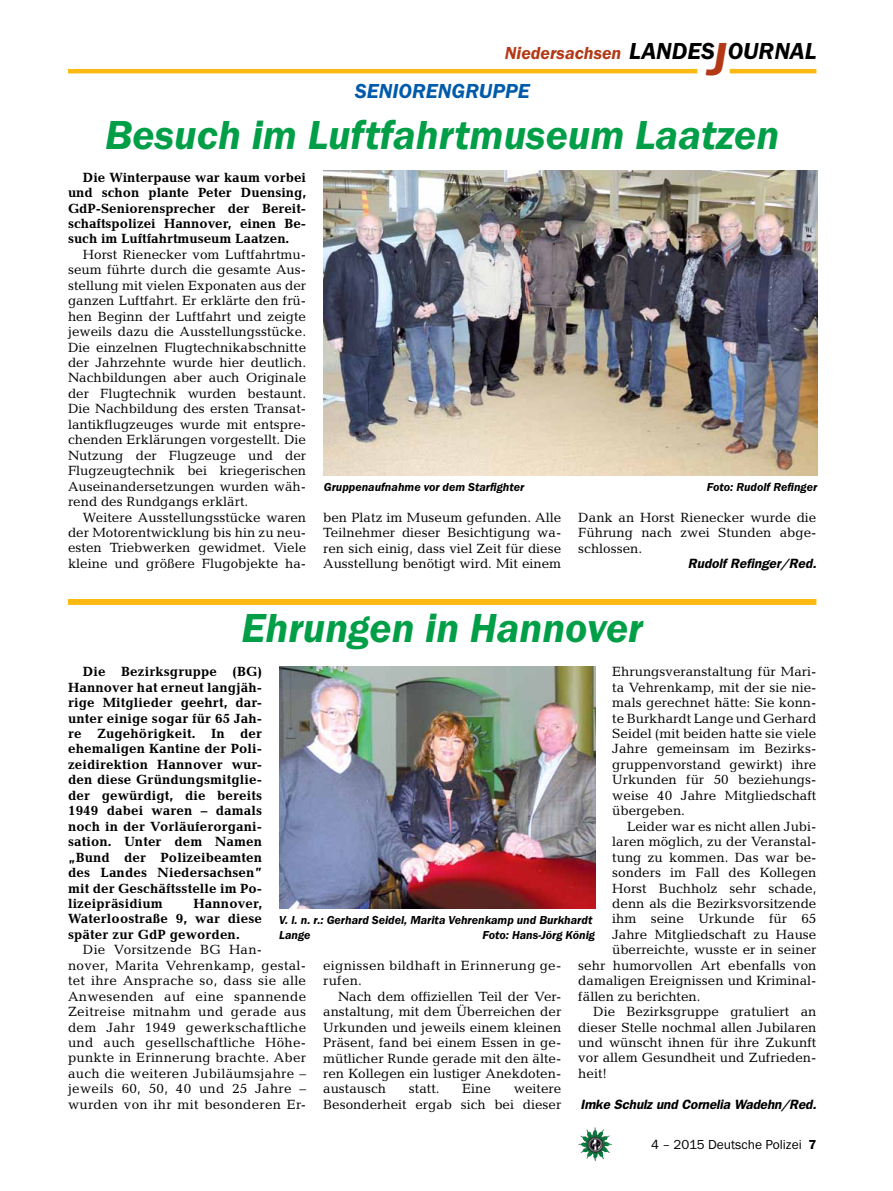
<style>
.page{position:relative;width:893px;height:1191px;background:#fff}
.page>*{position:absolute;margin:0;border:0;box-sizing:border-box;transform-origin:0 0}
.t1{font:italic 600 42px "Franklin Gothic Itc T";color:#009f47}
.t2{font:italic 600 24px "Franklin Gothic Itc T";color:#000}
.t3{font:italic 600 21px "Franklin Gothic Itc T";color:#005baa}
.t4{font:italic 600 18px "Franklin Gothic Itc T";color:#b33916}
.t5{font:13.5px/15.5px "Candida";color:#000;text-align:justify}
.t6{font:700 13.5px/15.5px "Candida";letter-spacing:.01em;color:#000;text-align:justify}
.t7{font:13.5px/15.5px "Candida";letter-spacing:.02em;color:#000}
.t8{font:italic 600 13.5px "Franklin Gothic";letter-spacing:-.01em;color:#000}
.t9{font:13.5px "Franklin Gothic Itc T";color:#000}
.t10{font:italic 600 12px/15.5px "Franklin Gothic Itc T";color:#000}
.s1{font-size:48px;color:#b33916}
.s2{font-weight:600}
</style>
<div class="page">
<img style="left:578px;top:1127px;width:17px;height:25px">
<hr style="left:730px;top:69px;width:86px;height:4px;background:#fdb913">
<hr style="left:68px;top:69px;width:629px;height:4px;background:#fdb913">
<img style="left:279px;top:666px;width:316px;height:242px">
<img style="left:324px;top:171px;width:493px;height:304px">
<div style="left:68px;top:599px;width:748px;height:6px;background:#fdb913"></div>
<h3 class="t4" style="left:505px;top:42px;width:118px">Niedersachsen</h3>
<h3 class="t3" style="left:355px;top:79px;width:26px">Seniorengruppe</h3>
<h2 class="t2" style="left:629px;top:37px;width:189px">LANDES<span class="s1">J</span>OURNAL</h2>
<h1 class="t1" style="left:105px;top:110px;width:676px">Besuch im Luftfahrtmuseum Laatzen</h1>
<p class="t6" style="left:68px;top:169px;width:240px;text-indent:15px">Die Winterpause war kaum vorbei und schon plante Peter Duensing, GdP-Seniorensprecher der Bereit&shy;schaftspolizei Hannover, einen Be&shy;such im Luftfahrtmuseum Laatzen.</p>
<p class="t5" style="left:68px;top:247px;width:240px;text-indent:15px">Horst Rienecker vom Luftfahrtmu&shy;seum führte durch die gesamte Aus&shy;stellung mit vielen Exponaten aus der ganzen Luftfahrt. Er erklärte den frü&shy;hen Beginn der Luftfahrt und zeigte jeweils dazu die Ausstellungsstücke.<br>Die einzelnen Flugtechnikabschnitte der Jahrzehnte wurde hier deutlich.<br>Nachbildungen aber auch Originale der Flugtechnik wurden bestaunt.<br>Die Nachbildung des ersten Transat&shy;lantikflugzeuges wurde mit entspre&shy;chenden Erklärungen vorgestellt. Die Nutzung der Flugzeuge und der Flugzeugtechnik bei kriegerischen Auseinandersetzungen wurden wäh&shy;rend des Rundgangs erklärt.</p>
<p class="t5" style="left:68px;top:509px;width:240px;text-indent:15px">Weitere Ausstellungsstücke waren der Motorentwicklung bis hin zu neu&shy;esten Triebwerken gewidmet. Viele kleine und größere Flugobjekte ha-</p>
<p class="t10" style="left:324px;top:479px;width:202px">Gruppenaufnahme vor dem Starfighter</p>
<p class="t10" style="left:707px;top:479px;width:112px">Foto: Rudolf Refinger</p>
<p class="t5" style="left:323px;top:509px;width:240px">ben Platz im Museum gefunden. Alle Teilnehmer dieser Besichtigung wa&shy;ren sich einig, dass viel Zeit für diese Ausstellung benötigt wird. Mit einem</p>
<p class="t5" style="left:578px;top:509px;width:240px">Dank an Horst Rienecker wurde die Führung nach zwei Stunden abge&shy;schlossen.</p>
<p class="t8" style="left:688px;top:555px;width:130px">Rudolf Refinger/Red.</p>
<h1 class="t1" style="left:242px;top:604px;width:403px">Ehrungen in Hannover</h1>
<p class="t6" style="left:68px;top:664px;width:196px;text-indent:15px">Die Bezirksgruppe (BG)<br>Hannover hat erneut langjäh&shy;rige Mitglieder geehrt, dar&shy;unter einige sogar für 65 Jah&shy;re Zugehörigkeit. In der ehemaligen Kantine der Poli&shy;zeidirektion Hannover wur&shy;den diese Gründungsmitglie&shy;der gewürdigt, die bereits 1949 dabei waren – damals noch in der Vorläuferorgani&shy;sation. Unter dem Namen „Bund der Polizeibeamten des Landes Niedersachsen” mit der Geschäftsstelle im Po&shy;lizeipräsidium</p>
<p class="t5" style="left:612px;top:664px;width:206px">Ehrungsveranstaltung für Mari&shy;ta Vehrenkamp, mit der sie nie&shy;mals gerechnet hätte: Sie konn&shy;te Burkhardt Lange und Gerhard Seidel (mit beiden hatte sie viele Jahre gemeinsam im Bezirks&shy;gruppenvorstand gewirkt) ihre Urkunden für 50 beziehungs&shy;weise 40 Jahre Mitgliedschaft übergeben.</p>
<p class="t5" style="left:627px;top:818px;width:191px">Leider war es nicht allen Jubi-</p>
<p class="t5" style="left:612px;top:834px;width:206px">laren möglich, zu der Veranstal-</p>
<p class="t5" style="left:612px;top:849px;width:206px">tung zu kommen. Das war be-</p>
<p class="t5" style="left:612px;top:864px;width:206px">sonders im Fall des Kollegen</p>
<p class="t5" style="left:612px;top:880px;width:206px">Horst Buchholz sehr schade,</p>
<p class="t5" style="left:612px;top:895px;width:206px">denn als die Bezirksvorsitzende</p>
<p class="t5" style="left:612px;top:911px;width:206px">ihm seine Urkunde für 65</p>
<p class="t5" style="left:612px;top:926px;width:206px">Jahre Mitgliedschaft zu Hause</p>
<p class="t5" style="left:612px;top:942px;width:206px">überreichte, wusste er in seiner</p>
<p class="t5" style="left:578px;top:957px;width:240px">sehr humorvollen Art ebenfalls von</p>
<p class="t5" style="left:578px;top:973px;width:240px">damaligen Ereignissen und Kriminal-</p>
<p class="t5" style="left:578px;top:988px;width:124px">fällen zu berichten.</p>
<p class="t5" style="left:593px;top:1003px;width:225px">Die Bezirksgruppe gratuliert an</p>
<p class="t5" style="left:578px;top:1019px;width:240px">dieser Stelle nochmal allen Jubilaren</p>
<p class="t5" style="left:578px;top:1034px;width:240px">und wünscht ihnen für ihre Zukunft</p>
<p class="t5" style="left:578px;top:1050px;width:240px">vor allem Gesundheit und Zufrieden-</p>
<p class="t5" style="left:578px;top:1065px;width:30px">heit!</p>
<p class="t8" style="left:580px;top:1096px;width:237px">Imke Schulz und Cornelia Wadehn/Red.</p>
<p class="t6" style="left:68px;top:895px;width:196px;text-indent:126px">Hannover, Waterloostraße 9, war diese später zur GdP geworden.</p>
<p class="t7" style="left:68px;top:942px;width:240px;text-indent:15px">Die Vorsitzende BG Han-<br>nover, Marita Vehrenkamp, gestal&shy;tet ihre Ansprache so, dass sie alle<br>Anwesenden auf eine spannende<br>Zeitreise mitnahm und gerade aus dem Jahr 1949 gewerkschaftliche und auch gesellschaftliche Höhe&shy;punkte in Erinnerung brachte. Aber auch die weiteren Jubiläumsjahre – jeweils 60, 50, 40 und 25 Jahre – wurden von ihr mit besonderen Er-</p>
<p class="t10" style="left:279px;top:911px;width:315px">V. l. n. r.: Gerhard Seidel, Marita Vehrenkamp und Burkhardt<br>Lange</p>
<p class="t10" style="left:483px;top:927px;width:114px">Foto: Hans-Jörg König</p>
<p class="t7" style="left:323px;top:957px;width:240px">eignissen bildhaft in Erinnerung ge&shy;rufen.</p>
<p class="t5" style="left:323px;top:988px;width:240px;text-indent:15px">Nach dem offiziellen Teil der Ver&shy;anstaltung, mit dem Überreichen der Urkunden und jeweils einem kleinen Präsent, fand bei einem Essen in ge&shy;mütlicher Runde gerade mit den älte&shy;ren Kollegen ein lustiger Anekdoten&shy;austausch</p>
<p class="t5" style="left:323px;top:1081px;width:240px;text-align:right">weitere<br>Besonderheit ergab sich bei dieser</p>
<p class="t5" style="left:409px;top:1081px;width:32px">statt.</p>
<p class="t5" style="left:462px;top:1081px;width:30px">Eine</p>
<p class="t9" style="left:651px;top:1136px;width:167px">4 – 2015 Deutsche Polizei <span class="s2">7</span></p>
</div>
